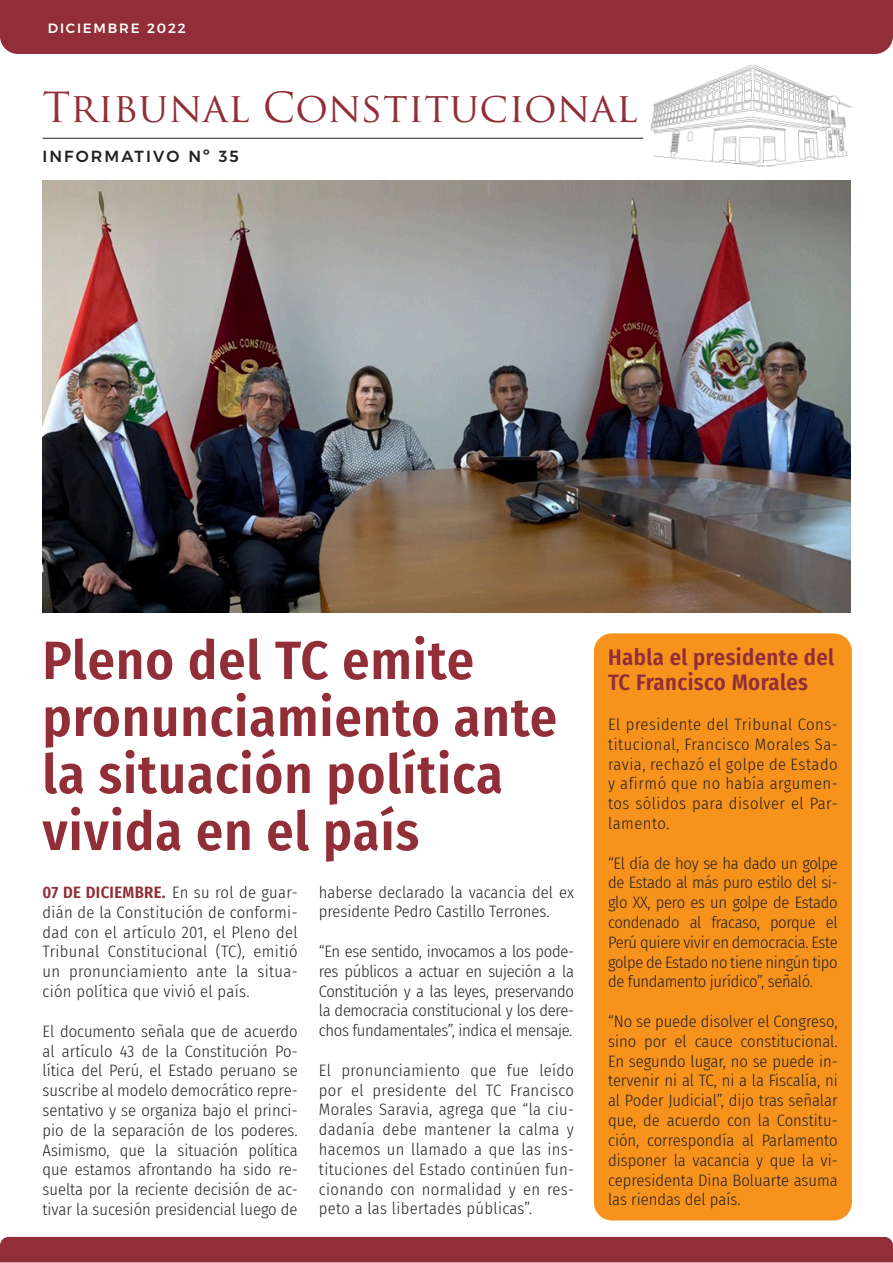
<style>
.page{position:relative;width:893px;height:1263px;background:#fff}
.page>*{position:absolute;margin:0;border:0;box-sizing:border-box;transform-origin:0 0}
.t1{font:600 54px/57px "Fira Sans Condensed";letter-spacing:.02em;color:#912e38}
.t2{font:40.5px "Trajan Pro";letter-spacing:.01em;color:#912e38}
.t3{font:600 22.5px/25.5px "Fira Sans Condensed";letter-spacing:.02em;color:#912e38}
.t4{font:300 16.5px/19.8px "Fira Sans Condensed";color:#231f20;text-align:justify}
.t5{font:500 16.05px "Montserrat";letter-spacing:.13em;color:#231f20}
.t6{font:500 13.5px "Montserrat";letter-spacing:.13em;color:#fff}
.s1{font-weight:600;color:#912e38}
</style>
<div class="page">
<div style="left:594px;top:633px;width:258px;height:587px;background:#f7931d;border-radius:18px"></div>
<div style="left:0;top:1237px;width:893px;height:25px;background:#912e38"></div>
<img style="left:650px;top:64px;width:203px;height:103px">
<hr style="left:43px;top:138px;width:600px;height:1px;background:#231f20">
<div style="left:0;top:0;width:893px;height:54px;background:#912e38"></div>
<img style="left:43px;top:180px;width:807px;height:432px">
<p class="t6" style="left:48px;top:17px;width:139px">DICIEMBRE 2022</p>
<p class="t2" style="left:43px;top:82px;width:597px">Tribunal Constitucional</p>
<p class="t5" style="left:43px;top:143px;width:198px">INFORMATIVO Nº 35</p>
<p class="t1" style="left:43px;top:629px;width:516px">Pleno del TC emite pronunciamiento ante</p>
<p class="t1" style="left:43px;top:743px;width:462px">la situación política vivida en el país</p>
<p class="t4" style="left:43px;top:882px;width:257px"><span class="s1">07 DE DICIEMBRE.</span> En su rol de guar&shy;dián de la Constitución de conformi&shy;dad con el artículo 201, el Pleno del Tribunal Constitucional (TC), emitió un pronunciamiento ante la situa&shy;ción política que vivió el país.</p>
<p class="t4" style="left:43px;top:1021px;width:257px">El documento señala que de acuerdo al artículo 43 de la Constitución Po&shy;lítica del Perú, el Estado peruano se suscribe al modelo democrático repre&shy;sentativo y se organiza bajo el princi&shy;pio de la separación de los poderes.<br>Asimismo, que la situación política que estamos afrontando ha sido re&shy;suelta por la reciente decisión de ac&shy;tivar la sucesión presidencial luego de</p>
<p class="t4" style="left:319px;top:882px;width:257px">haberse declarado la vacancia del ex presidente Pedro Castillo Terrones.</p>
<p class="t4" style="left:319px;top:941px;width:257px">“En ese sentido, invocamos a los pode&shy;res públicos a actuar en sujeción a la Constitución y a las leyes, preservando la democracia constitucional y los dere&shy;chos fundamentales”, indica el mensaje.</p>
<p class="t4" style="left:319px;top:1060px;width:257px">El pronunciamiento que fue leído por el presidente del TC Francisco Morales Saravia, agrega que “la ciu&shy;dadanía debe mantener la calma y hacemos un llamado a que las ins&shy;tituciones del Estado continúen fun&shy;cionando con normalidad y en res&shy;peto a las libertades públicas”.</p>
<p class="t3" style="left:608px;top:643px;width:228px">Habla el presidente del<br>TC Francisco Morales</p>
<p class="t4" style="left:608px;top:714px;width:231px">El presidente del Tribunal Cons&shy;titucional, Francisco Morales Sa&shy;ravia, rechazó el golpe de Estado y afirmó que no había argumen&shy;tos sólidos para disolver el Par&shy;lamento.</p>
<p class="t4" style="left:608px;top:853px;width:231px">“El día de hoy se ha dado un golpe de Estado al más puro estilo del si&shy;glo XX, pero es un golpe de Estado condenado al fracaso, porque el Perú quiere vivir en democracia. Este golpe de Estado no tiene ningún tipo de fundamento jurídico”, señaló.</p>
<p class="t4" style="left:608px;top:1011px;width:231px">“No se puede disolver el Congreso, sino por el cauce constitucional.<br>En segundo lugar, no se puede in&shy;tervenir ni al TC, ni a la Fiscalía, ni al Poder Judicial”, dijo tras señalar que, de acuerdo con la Constitu&shy;ción, correspondía al Parlamento disponer la vacancia y que la vi&shy;cepresidenta Dina Boluarte asuma las riendas del país.</p>
</div>
